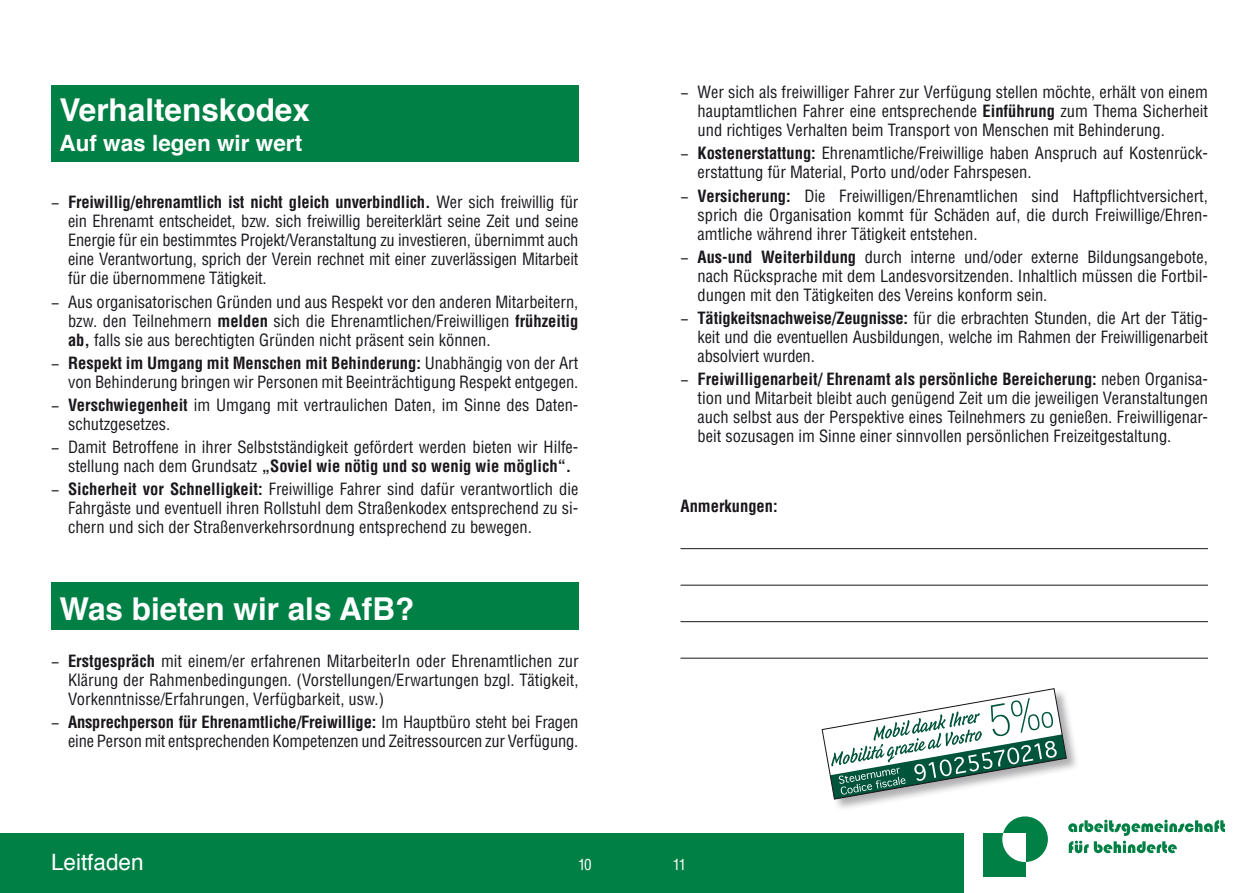
<style>
.page{position:relative;width:1259px;height:893px;background:#fff}
.page>*{position:absolute;margin:0;border:0;box-sizing:border-box;transform-origin:0 0}
.t1{font:700 31.5px "Helvetica";color:#fff}
.t2{font:700 22.5px "Helvetica";color:#fff}
.t3{font:22.5px "Helvetica";color:#fff}
.t4{font:condensed 16.5px/19px "Helvetica";color:#1a171c;text-align:justify}
.t5{font:700 condensed 16.5px "Helvetica";color:#1a171c}
.t6{font:condensed 15px "Helvetica";color:#fff}
.s1{font-weight:700}
</style>
<div class="page">
<div style="left:0;top:833px;width:964px;height:60px;background:#008045"></div>
<div style="left:1002px;top:816px;width:46px;height:46px;background:#008045;border-radius:50%"></div>
<div style="left:982px;top:833px;width:43px;height:43px;background:#008045"></div>
<svg style="left:1002px;top:833px;width:23px;height:29px"></svg>
<svg style="left:1068px;top:820px;width:157px;height:33px"></svg>
<div style="left:51px;top:85px;width:527px;height:77px;background:#008045"></div>
<div style="left:51px;top:583px;width:527px;height:47px;background:#008045"></div>
<hr style="left:680px;top:548px;width:528px;height:1px;background:#1a171c">
<hr style="left:680px;top:585px;width:528px;height:1px;background:#1a171c">
<hr style="left:680px;top:621px;width:528px;height:1px;background:#1a171c">
<hr style="left:680px;top:658px;width:528px;height:1px;background:#1a171c">
<div style="left:821px;top:688px;width:258px;height:125px;background:#1a171c;opacity:.35"></div>
<svg style="left:821px;top:688px;width:246px;height:112px"></svg>
<h1 class="t1" style="left:60px;top:84px;width:252px">Verhaltenskodex</h1>
<h2 class="t2" style="left:60px;top:125px;width:244px">Auf was legen wir wert</h2>
<p class="t4" style="left:68px;top:193px;width:512px;text-indent:-17px">− <span class="s1">Freiwillig/ehrenamtlich ist nicht gleich unverbindlich.</span> Wer sich freiwillig für ein Ehrenamt entscheidet, bzw. sich freiwillig bereiterklärt seine Zeit und seine Energie für ein bestimmtes Projekt/Veranstaltung zu investieren, übernimmt auch eine Verantwortung, sprich der Verein rechnet mit einer zuverlässigen Mitarbeit für die übernommene Tätigkeit.</p>
<p class="t4" style="left:68px;top:292px;width:512px;text-indent:-17px">− Aus organisatorischen Gründen und aus Respekt vor den anderen Mitarbeitern, bzw. den Teilnehmern <span class="s1">melden</span> sich die Ehrenamtlichen/Freiwilligen <span class="s1">frühzeitig ab,</span> falls sie aus berechtigten Gründen nicht präsent sein können.</p>
<p class="t4" style="left:51px;top:353px;width:529px;text-align:right">− <span class="s1">Respekt im Umgang mit Menschen mit Behinderung:</span> Unabhängig von der Art von Behinderung bringen wir Personen mit Beeinträchtigung Respekt entgegen.</p>
<p class="t4" style="left:68px;top:395px;width:512px;text-indent:-17px">− <span class="s1">Verschwiegenheit</span> im Umgang mit vertraulichen Daten, im Sinne des Daten&shy;schutzgesetzes.</p>
<p class="t4" style="left:68px;top:438px;width:512px;text-indent:-17px">− Damit Betroffene in ihrer Selbstständigkeit gefördert werden bieten wir Hilfe&shy;stellung nach dem Grundsatz <span class="s1">„Soviel wie nötig und so wenig wie möglich“.</span></p>
<p class="t4" style="left:68px;top:480px;width:512px;text-indent:-17px">− <span class="s1">Sicherheit vor Schnelligkeit:</span> Freiwillige Fahrer sind dafür verantwortlich die Fahrgäste und eventuell ihren Rollstuhl dem Straßenkodex entsprechend zu si&shy;chern und sich der Straßenverkehrsordnung entsprechend zu bewegen.</p>
<h1 class="t1" style="left:60px;top:584px;width:356px">Was bieten wir als AfB?</h1>
<p class="t4" style="left:68px;top:651px;width:512px;text-indent:-17px">− <span class="s1">Erstgespräch</span> mit einem/er erfahrenen MitarbeiterIn oder Ehrenamtlichen zur Klärung der Rahmenbedingungen. (Vorstellungen/Erwartungen bzgl. Tätigkeit, Vorkenntnisse/Erfahrungen, Verfügbarkeit, usw.)</p>
<p class="t4" style="left:51px;top:712px;width:529px;text-align:right">− <span class="s1">Ansprechperson für Ehrenamtliche/Freiwillige:</span> Im Hauptbüro steht bei Fragen eine Person mit entsprechenden Kompetenzen und Zeitressourcen zur Verfügung.</p>
<p class="t4" style="left:697px;top:83px;width:512px;text-indent:-17px">− Wer sich als freiwilliger Fahrer zur Verfügung stellen möchte, erhält von einem hauptamtlichen Fahrer eine entsprechende <span class="s1">Einführung</span> zum Thema Sicherheit und richtiges Verhalten beim Transport von Menschen mit Behinderung.</p>
<p class="t4" style="left:697px;top:144px;width:512px;text-indent:-17px">− <span class="s1">Kostenerstattung:</span> Ehrenamtliche/Freiwillige haben Anspruch auf Kostenrück&shy;erstattung für Material, Porto und/oder Fahrspesen.</p>
<p class="t4" style="left:697px;top:186px;width:512px;text-indent:-17px">− <span class="s1">Versicherung:</span> Die Freiwilligen/Ehrenamtlichen sind Haftpflichtversichert, sprich die Organisation kommt für Schäden auf, die durch Freiwillige/Ehren&shy;amtliche während ihrer Tätigkeit entstehen.</p>
<p class="t4" style="left:697px;top:247px;width:512px;text-indent:-17px">− <span class="s1">Aus-und Weiterbildung</span> durch interne und/oder externe Bildungsangebote, nach Rücksprache mit dem Landesvorsitzenden. Inhaltlich müssen die Fortbil&shy;dungen mit den Tätigkeiten des Vereins konform sein.</p>
<p class="t4" style="left:697px;top:308px;width:512px;text-indent:-17px">− <span class="s1">Tätigkeitsnachweise/Zeugnisse:</span> für die erbrachten Stunden, die Art der Tätig&shy;keit und die eventuellen Ausbildungen, welche im Rahmen der Freiwilligenarbeit absolviert wurden.</p>
<p class="t4" style="left:697px;top:370px;width:512px;text-indent:-17px">− <span class="s1">Freiwilligenarbeit/ Ehrenamt als persönliche Bereicherung:</span> neben Organisa&shy;tion und Mitarbeit bleibt auch genügend Zeit um die jeweiligen Veranstaltungen auch selbst aus der Perspektive eines Teilnehmers zu genießen. Freiwilligenar&shy;beit sozusagen im Sinne einer sinnvollen persönlichen Freizeitgestaltung.</p>
<p class="t5" style="left:680px;top:495px;width:99px">Anmerkungen:</p>
<h2 class="t3" style="left:51px;top:844px;width:94px">Leitfaden</h2>
<p class="t6" style="left:578px;top:855px;width:15px">10</p>
<p class="t6" style="left:673px;top:855px;width:15px">11</p>
</div>
